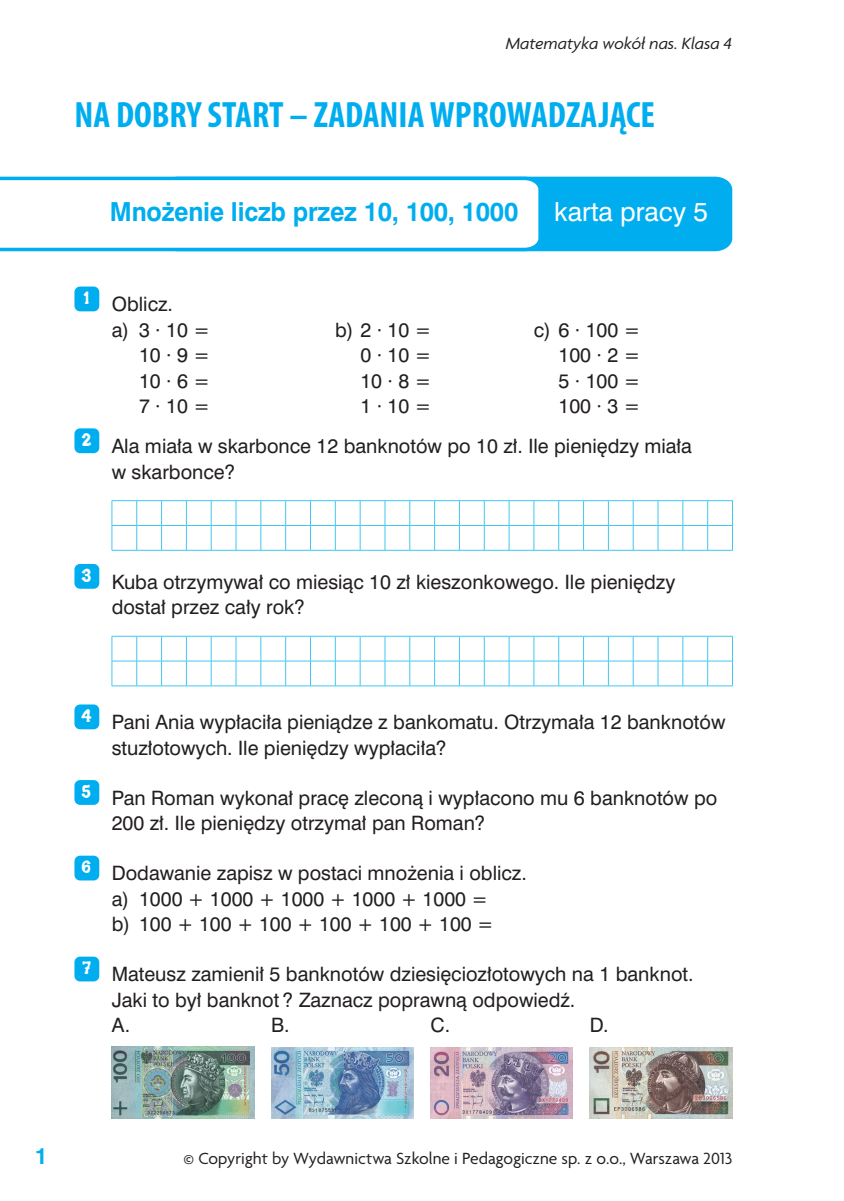
<style>
.page{position:relative;width:844px;height:1201px;background:#fff}
.page>*{position:absolute;margin:0;border:0;box-sizing:border-box;transform-origin:0 0}
.t1{font:700 condensed 36.75px "Myriad Pro";color:#00aeef}
.t2{font:700 24.5px "Swis 721 PL";letter-spacing:-.01em;color:#00aeef;scale:.96 1}
.t3{font:24.5px "Swis 721 PL";color:#fff}
.t4{font:700 21px "Swis 721 PL";color:#00aeef}
.Zadanie{font:18.38px/25.4px "Swis 721 PL";color:#231f20}
.Zadanie_dalej{font:18.38px "Swis 721 PL";color:#231f20}
.Zadanie_dalej_ABCD{font:18.38px "Swis 721 PL";color:#231f20}
.t5{font:17.5px "Agenda Pl";color:#231f20}
.t6{font:italic 17.5px "Agenda Pl";color:#231f20}
.t7{font:17.5px "Ariendezze";color:#fff}
</style>
<div class="page">
<svg style="left:543px;top:176px;width:190px;height:76px"></svg>
<div style="left:543px;top:178px;width:187px;height:71px;background:#00aeef"></div>
<svg style="left:0;top:176px;width:543px;height:76px"></svg>
<svg style="left:112px;top:500px;width:621px;height:51px"></svg>
<svg style="left:112px;top:636px;width:621px;height:50px"></svg>
<img style="left:112px;top:1046px;width:142px;height:72px">
<img style="left:271px;top:1047px;width:142px;height:71px">
<img style="left:430px;top:1047px;width:142px;height:71px">
<img style="left:589px;top:1047px;width:143px;height:71px">
<div style="left:74px;top:286px;width:25px;height:25px;background:#00aeef;border-radius:6px"></div>
<div style="left:74px;top:428px;width:25px;height:25px;background:#00aeef;border-radius:6px"></div>
<div style="left:74px;top:564px;width:25px;height:25px;background:#00aeef;border-radius:6px"></div>
<div style="left:74px;top:704px;width:25px;height:25px;background:#00aeef;border-radius:6px"></div>
<div style="left:74px;top:780px;width:25px;height:25px;background:#00aeef;border-radius:6px"></div>
<div style="left:74px;top:855px;width:25px;height:25px;background:#00aeef;border-radius:6px"></div>
<div style="left:74px;top:956px;width:25px;height:25px;background:#00aeef;border-radius:6px"></div>
<p class="t6" style="left:505px;top:33px;width:228px">Matematyka wokół nas. Klasa 4</p>
<p class="t1" style="left:74px;top:92px;width:582px">NA DOBRY START – ZADANIA WPROWADZAJĄCE</p>
<p class="t2" style="left:110px;top:196px;width:427px">Mnożenie liczb przez 10, 100, 1000</p>
<p class="t3" style="left:554px;top:196px;width:155px">karta pracy 5</p>
<p class="t7" style="left:83px;top:286px;width:8px">1</p>
<p class="t7" style="left:82px;top:428px;width:11px">2</p>
<p class="Zadanie" style="left:112px;top:291px;width:63px">Oblicz.</p>
<p class="Zadanie_dalej" style="left:112px;top:318px;width:100px">a) 3 · 10 =</p>
<p class="Zadanie_dalej" style="left:335px;top:318px;width:98px">b) 2 · 10 =</p>
<p class="Zadanie_dalej" style="left:533px;top:318px;width:108px">c) 6 · 100 =</p>
<p class="Zadanie_dalej" style="left:139px;top:343px;width:72px">10 · 9 =</p>
<p class="Zadanie_dalej" style="left:360px;top:343px;width:72px">0 · 10 =</p>
<p class="Zadanie_dalej" style="left:558px;top:343px;width:83px">100 · 2 =</p>
<p class="Zadanie_dalej" style="left:139px;top:368px;width:72px">10 · 6 =</p>
<p class="Zadanie_dalej" style="left:360px;top:368px;width:72px">10 · 8 =</p>
<p class="Zadanie_dalej" style="left:558px;top:368px;width:83px">5 · 100 =</p>
<p class="Zadanie_dalej" style="left:139px;top:394px;width:72px">7 · 10 =</p>
<p class="Zadanie_dalej" style="left:360px;top:394px;width:72px">1 · 10 =</p>
<p class="Zadanie_dalej" style="left:558px;top:394px;width:83px">100 · 3 =</p>
<p class="Zadanie" style="left:112px;top:433px;width:581px">Ala miała w skarbonce 12 banknotów po 10 zł. Ile pieniędzy miała w skarbonce?</p>
<p class="t7" style="left:82px;top:564px;width:12px">3</p>
<p class="Zadanie" style="left:112px;top:569px;width:565px">Kuba otrzymywał co miesiąc 10 zł kieszonkowego. Ile pieniędzy dostał przez cały rok?</p>
<p class="t7" style="left:82px;top:704px;width:12px">4</p>
<p class="t7" style="left:82px;top:780px;width:12px">5</p>
<p class="t7" style="left:82px;top:855px;width:12px">6</p>
<p class="t7" style="left:82px;top:956px;width:11px">7</p>
<p class="Zadanie" style="left:112px;top:709px;width:615px">Pani Ania wypłaciła pieniądze z bankomatu. Otrzymała 12 banknotów stuzłotowych. Ile pieniędzy wypłaciła?</p>
<p class="Zadanie" style="left:112px;top:785px;width:607px">Pan Roman wykonał pracę zleconą i wypłacono mu 6 banknotów po<br>200 zł. Ile pieniędzy otrzymał pan Roman?</p>
<p class="Zadanie" style="left:112px;top:860px;width:416px">Dodawanie zapisz w postaci mnożenia i oblicz.</p>
<p class="Zadanie_dalej" style="left:112px;top:886px;width:378px">a) 1000 + 1000 + 1000 + 1000 + 1000 =</p>
<p class="Zadanie_dalej" style="left:112px;top:912px;width:383px">b) 100 + 100 + 100 + 100 + 100 + 100 =</p>
<p class="Zadanie" style="left:112px;top:961px;width:583px">Mateusz zamienił 5 banknotów dziesięciozłotowych na 1 banknot.<br>Jaki to był banknot ? Zaznacz poprawną odpowiedź.</p>
<p class="Zadanie_dalej_ABCD" style="left:112px;top:1013px;width:20px">A.</p>
<p class="Zadanie_dalej_ABCD" style="left:271px;top:1013px;width:20px">B.</p>
<p class="Zadanie_dalej_ABCD" style="left:430px;top:1013px;width:21px">C.</p>
<p class="Zadanie_dalej_ABCD" style="left:589px;top:1013px;width:20px">D.</p>
<p class="t4" style="left:35px;top:1142px;width:14px">1</p>
<p class="t5" style="left:183px;top:1147px;width:550px">© Copyright by Wydawnictwa Szkolne i Pedagogiczne sp. z o.o., Warszawa 2013</p>
</div>
